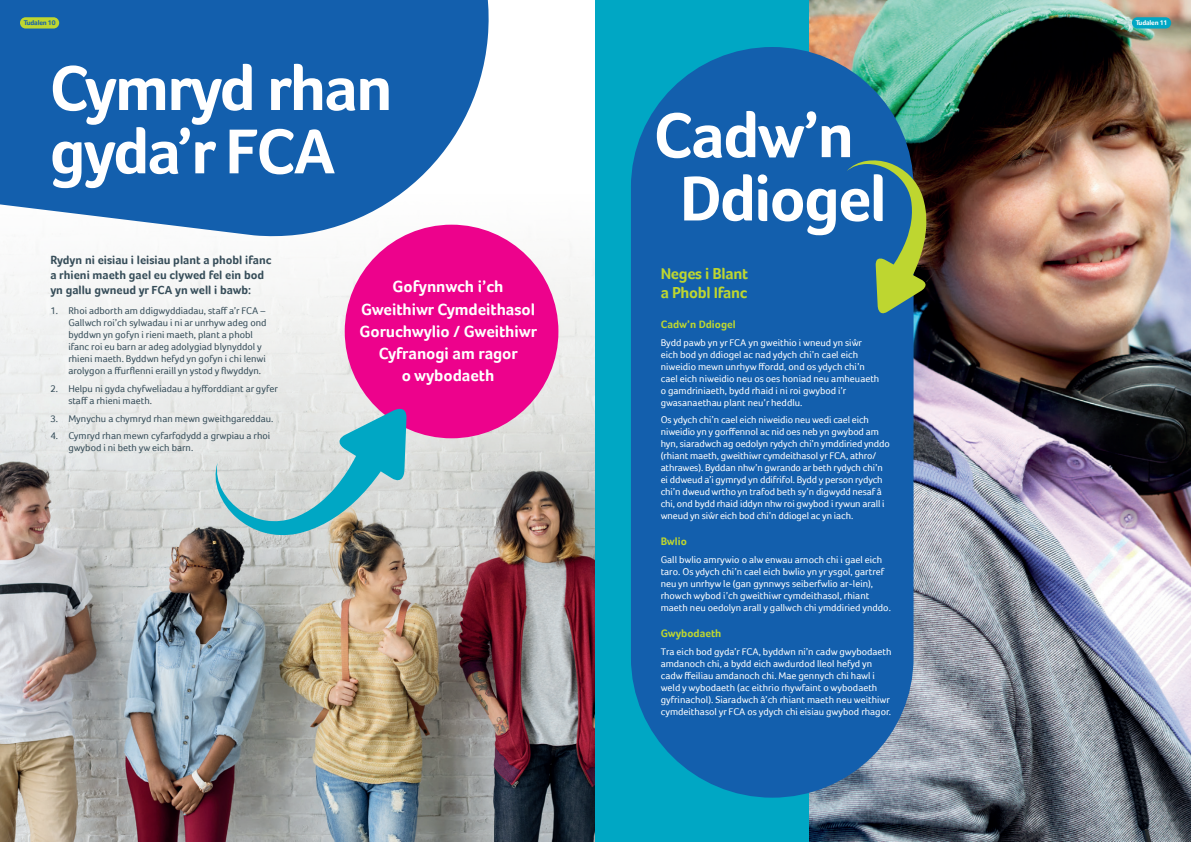
<style>
.page{position:relative;width:1191px;height:842px;background:#fff}
.page>*{position:absolute;margin:0;border:0;box-sizing:border-box;transform-origin:0 0}
.t1{font:700 65.2px/63.3px "Foco";letter-spacing:-.03em;color:#fff}
.BODY{font:700 16.6px/22.1px "Foco";letter-spacing:-.005em;color:#fff;text-align:center}
.BODY_WHITE{font:700 16px/19px "Foco";letter-spacing:-.02em;color:#bed630}
.Intro{font:700 12px/15px "Foco";color:#364d59}
.BODY_WHITE-2{font:700 11px "Foco";color:#bed630}
.BODY_WHITE-3{font:10px/12px "Foco";color:#fff}
.t2{font:10px/12px "Foco";color:#364d59}
.t3{font:700 7px "Foco";letter-spacing:-.025em;color:#135fad}
.t4{font:700 7px "Foco";letter-spacing:-.025em;color:#fff}
</style>
<div class="page">
<img style="left:0;top:235px;width:595px;height:607px">
<div style="left:596px;top:0;width:357px;height:842px;background:#00a7c4"></div>
<img style="left:809px;top:0;width:382px;height:842px">
<div style="left:631px;top:47px;width:282px;height:751px;background:#135fad;border-radius:141px"></div>
<svg style="left:0;top:0;width:498px;height:246px;fill:#135fad"></svg>
<div style="left:345px;top:225px;width:213px;height:213px;background:#ed028c;border-radius:50%"></div>
<svg style="left:214px;top:404px;width:193px;height:132px;background:#a2c9cf"></svg>
<svg style="left:847px;top:160px;width:83px;height:157px"></svg>
<div style="left:20px;top:17px;width:39px;height:12px;background:#bed630;border-radius:6px"></div>
<div style="left:1132px;top:17px;width:39px;height:12px;background:#00a7c4;border-radius:6px"></div>
<p class="t3" style="left:24px;top:18px;width:33px">Tudalen 10</p>
<p class="t4" style="left:1135px;top:18px;width:33px">Tudalen 11</p>
<p class="t1" style="left:50px;top:56px;width:345px">Cymryd rhan gyda’r FCA</p>
<p class="Intro" style="left:50px;top:252px;width:223px">Rydyn ni eisiau i leisiau plant a phobl ifanc a rhieni maeth gael eu clywed fel ein bod yn gallu gwneud yr FCA yn well i bawb:</p>
<p class="t2" style="left:68px;top:305px;width:200px;text-indent:-18px">1. Rhoi adborth am ddigwyddiadau, staff a’r FCA – Gallwch roi’ch sylwadau i ni ar unrhyw adeg ond byddwn yn gofyn i rieni maeth, plant a phobl ifanc roi eu barn ar adeg adolygiad blynyddol y rhieni maeth. Byddwn hefyd yn gofyn i chi lenwi arolygon a ffurflenni eraill yn ystod y flwyddyn.</p>
<p class="t2" style="left:68px;top:382px;width:211px;text-indent:-18px">2. Helpu ni gyda chyfweliadau a hyfforddiant ar gyfer staff a rhieni maeth.</p>
<p class="t2" style="left:50px;top:412px;width:224px">3. Mynychu a chymryd rhan mewn gweithgareddau.</p>
<p class="t2" style="left:68px;top:430px;width:203px;text-indent:-18px">4. Cymryd rhan mewn cyfarfodydd a grwpiau a rhoi gwybod i ni beth yw eich barn.</p>
<p class="BODY" style="left:359px;top:276px;width:179px">Gofynnwch i’ch<br>Gweithiwr Cymdeithasol<br>Goruchwylio / Gweithiwr<br>Cyfranogi am ragor<br>o wybodaeth</p>
<p class="t1" style="left:653px;top:103px;width:202px">Cadw’n</p>
<p class="t1" style="left:679px;top:166px;width:209px">Ddiogel</p>
<p class="BODY_WHITE" style="left:660px;top:264px;width:89px">Neges i Blant a Phobl Ifanc</p>
<p class="BODY_WHITE-2" style="left:660px;top:318px;width:76px">Cadw’n Ddiogel</p>
<p class="BODY_WHITE-3" style="left:660px;top:336px;width:220px">Bydd pawb yn yr FCA yn gweithio i wneud yn siŵr eich bod yn ddiogel ac nad ydych chi’n cael eich niweidio mewn unrhyw ffordd, ond os ydych chi’n cael eich niweidio neu os oes honiad neu amheuaeth o gamdriniaeth, bydd rhaid i ni roi gwybod i’r gwasanaethau plant neu’r heddlu.</p>
<p class="BODY_WHITE-3" style="left:660px;top:414px;width:231px">Os ydych chi’n cael eich niweidio neu wedi cael eich niweidio yn y gorffennol ac nid oes neb yn gwybod am hyn, siaradwch ag oedolyn rydych chi’n ymddiried ynddo (rhiant maeth, gweithiwr cymdeithasol yr FCA, athro/ athrawes). Byddan nhw’n gwrando ar beth rydych chi’n ei ddweud a’i gymryd yn ddifrifol. Bydd y person rydych chi’n dweud wrtho yn trafod beth sy’n digwydd nesaf â chi, ond bydd rhaid iddyn nhw roi gwybod i rywun arall i wneud yn siŵr eich bod chi’n ddiogel ac yn iach.</p>
<p class="BODY_WHITE-2" style="left:660px;top:535px;width:28px">Bwlio</p>
<p class="BODY_WHITE-3" style="left:660px;top:554px;width:232px">Gall bwlio amrywio o alw enwau arnoch chi i gael eich taro. Os ydych chi’n cael eich bwlio yn yr ysgol, gartref neu yn unrhyw le (gan gynnwys seiberfwlio ar-lein), rhowch wybod i’ch gweithiwr cymdeithasol, rhiant maeth neu oedolyn arall y gallwch chi ymddiried ynddo.</p>
<p class="BODY_WHITE-2" style="left:660px;top:627px;width:62px">Gwybodaeth</p>
<p class="BODY_WHITE-3" style="left:660px;top:645px;width:232px">Tra eich bod gyda’r FCA, byddwn ni’n cadw gwybodaeth amdanoch chi, a bydd eich awdurdod lleol hefyd yn cadw ffeiliau amdanoch chi. Mae gennych chi hawl i weld y wybodaeth (ac eithrio rhywfaint o wybodaeth gyfrinachol). Siaradwch â’ch rhiant maeth neu weithiwr cymdeithasol yr FCA os ydych chi eisiau gwybod rhagor.</p>
</div>
